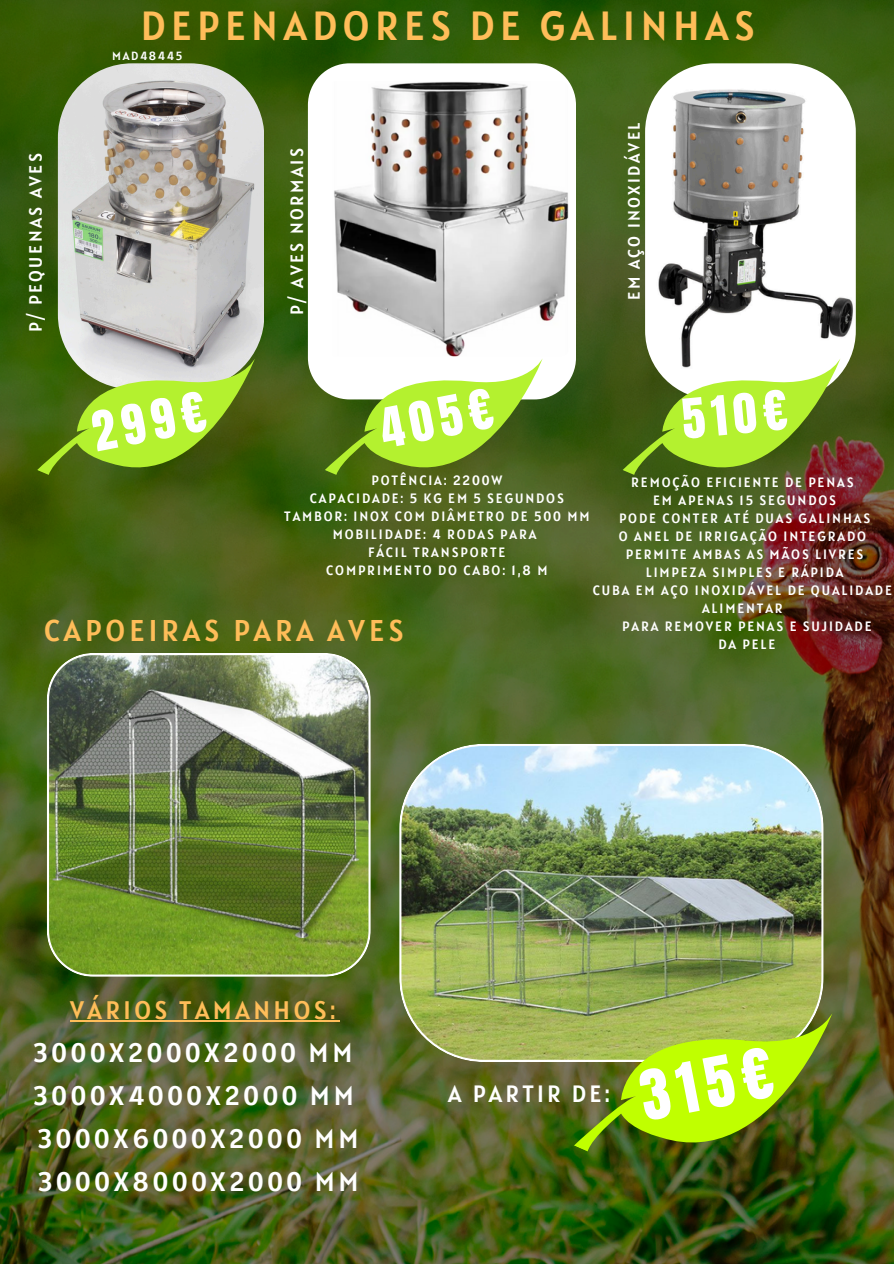
<style>
.page{position:relative;width:894px;height:1264px;background:#fff}
.page>*{position:absolute;margin:0;border:0;box-sizing:border-box;transform-origin:0 0}
.t1{font:58.8px "Anton";color:#fff}
.t2{font:46.8px "Anton";color:#fff}
.t3{font:46.5px "Anton";color:#fff}
.t4{font:40.5px "Alatsi";letter-spacing:.14em;color:#ffbd59}
.t5{font:29.85px "Alatsi";letter-spacing:.14em;color:#ffbd59}
.t6{font:26.7px "Alatsi";letter-spacing:.14em;color:#fff}
.t7{font:25.35px "Alatsi";letter-spacing:.14em;color:#ffbd59}
.t8{font:23.55px "Alatsi";letter-spacing:.14em;color:#fff}
.t9{font:17.7px "Alatsi";letter-spacing:.14em;color:#fff}
.t10{font:16.5px "Alatsi";letter-spacing:.14em;color:#fff}
.t11{font:13.5px "Alatsi";letter-spacing:.14em;color:#fff}
.t12{font:11.85px "Alatsi";letter-spacing:.14em;color:#fff}
</style>
<div class="page">
<img style="left:0;top:0;width:893px;height:1263px">
<img style="left:47px;top:653px;width:323px;height:323px">
<img style="left:58px;top:63px;width:206px;height:325px;border-radius:74px">
<img style="left:645px;top:63px;width:210px;height:336px;border-radius:69px">
<img style="left:399px;top:743px;width:424px;height:319px">
<svg style="left:33px;top:292px;width:232px;height:247px;background:#7f994c"></svg>
<svg style="left:618px;top:292px;width:232px;height:247px"></svg>
<svg style="left:308px;top:63px;width:268px;height:336px"></svg>
<img style="left:313px;top:81px;width:257px;height:275px;border-radius:11px">
<hr style="left:70px;top:1020px;width:269px;height:1px;background:#ffbd59">
<svg style="left:320px;top:292px;width:233px;height:247px"></svg>
<img style="left:568px;top:934px;width:276px;height:293px">
<p class="t4" style="left:141px;top:0;width:615px">DEPENADORES DE GALINHAS</p>
<p class="t9" style="left:24px;top:332px;width:181px;rotate:-90deg">P/ PEQUENAS AVES</p>
<p class="t12" style="left:112px;top:48px;width:71px">MAD48445</p>
<p class="t9" style="left:285px;top:315px;width:168px;rotate:-90deg">P/ AVES NORMAIS</p>
<p class="t10" style="left:623px;top:300px;width:179px;rotate:-90deg">EM AÇO INOXIDÁVEL</p>
<p class="t2" style="left:374px;top:396px;width:115px;rotate:-11deg">405€</p>
<p class="t3" style="left:679px;top:386px;width:107px;rotate:-5deg">510€</p>
<p class="t11" style="left:631px;top:473px;width:224px">REMOÇÃO EFICIENTE DE PENAS</p>
<h2 class="t11" style="left:653px;top:491px;width:184px">EM APENAS 15 SEGUNDOS</h2>
<p class="t11" style="left:619px;top:509px;width:253px">PODE CONTER ATÉ DUAS GALINHAS</p>
<h2 class="t11" style="left:618px;top:527px;width:248px">O ANEL DE IRRIGAÇÃO INTEGRADO</h2>
<p class="t11" style="left:625px;top:545px;width:239px">PERMITE AMBAS AS MÃOS LIVRES</p>
<h2 class="t11" style="left:645px;top:563px;width:199px">LIMPEZA SIMPLES E RÁPIDA</h2>
<p class="t11" style="left:592px;top:581px;width:300px">CUBA EM AÇO INOXIDÁVEL DE QUALIDADE</p>
<p class="t11" style="left:701px;top:599px;width:82px">ALIMENTAR</p>
<p class="t11" style="left:622px;top:617px;width:251px">PARA REMOVER PENAS E SUJIDADE</p>
<p class="t11" style="left:718px;top:635px;width:58px">DA PELE</p>
<p class="t2" style="left:86px;top:399px;width:116px;rotate:-11deg">299€</p>
<p class="t11" style="left:371px;top:471px;width:132px">POTÊNCIA: 2200W</p>
<p class="t11" style="left:310px;top:489px;width:255px">CAPACIDADE: 5 KG EM 5 SEGUNDOS</p>
<p class="t11" style="left:284px;top:507px;width:307px">TAMBOR: INOX COM DIÂMETRO DE 500 MM</p>
<p class="t11" style="left:333px;top:525px;width:205px">MOBILIDADE: 4 RODAS PARA</p>
<p class="t11" style="left:368px;top:543px;width:139px">FÁCIL TRANSPORTE</p>
<p class="t11" style="left:326px;top:561px;width:223px">COMPRIMENTO DO CABO: 1,8 M</p>
<h3 class="t5" style="left:44px;top:611px;width:361px">CAPOEIRAS PARA AVES</h3>
<p class="t7" style="left:70px;top:993px;width:267px">VÁRIOS TAMANHOS:</p>
<p class="t6" style="left:33px;top:1035px;width:320px">3000X2000X2000 MM</p>
<p class="t6" style="left:33px;top:1078px;width:322px">3000X4000X2000 MM</p>
<p class="t6" style="left:37px;top:1120px;width:322px">3000X6000X2000 MM</p>
<p class="t6" style="left:38px;top:1163px;width:322px">3000X8000X2000 MM</p>
<p class="t8" style="left:448px;top:1078px;width:163px">A PARTIR DE:</p>
<h4 class="t1" style="left:632px;top:1055px;width:135px;rotate:-11deg">315€</h4>
</div>
